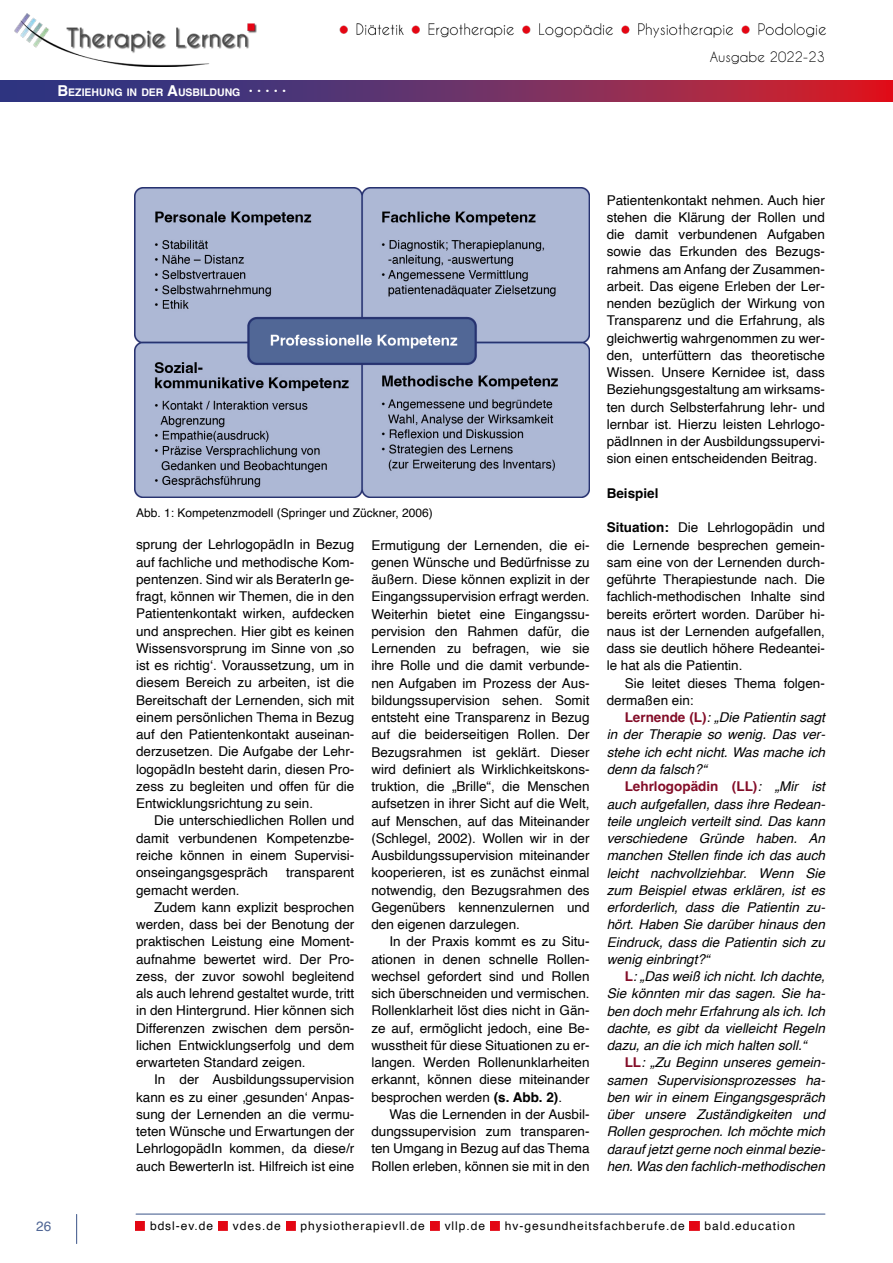
<style>
.page{position:relative;width:893px;height:1263px;background:#fff}
.page>*{position:absolute;margin:0;border:0;box-sizing:border-box;transform-origin:0 0}
.t1{font:13.5px/17.2px "Helvetica";color:#000;text-align:justify}
.t2{font:italic 13.5px/17.2px "Helvetica";color:#000;text-align:justify}
.t3{font:13.5px "Caviar Dreams";color:#000}
.t4{font:700 13.5px "Helvetica";color:#000}
.t5{font:13.5px "Helvetica";color:#506695}
.t6{font:12px "Helvetica";letter-spacing:.08em;color:#000}
.t7{font:12px "Helvetica";color:#000}
.t8{font:700 10.5px "Helvetica";color:#fff}
.s1{font-size:15px}
.s2{font-weight:700}
.s3{font-weight:700;font-style:normal;color:#830d28}
</style>
<div class="page">
<svg style="left:76px;top:1214px;width:1px;height:29px"></svg>
<img style="left:339px;top:23px;width:487px;height:15px">
<img style="left:15px;top:13px;width:242px;height:54px">
<svg style="left:0;top:81px;width:893px;height:21px;background:#732e60"></svg>
<hr style="left:136px;top:1213px;width:689px;height:1px;background:#506695">
<svg style="left:136px;top:1221px;width:9px;height:10px"></svg>
<svg style="left:218px;top:1221px;width:10px;height:10px"></svg>
<svg style="left:286px;top:1221px;width:9px;height:10px"></svg>
<svg style="left:430px;top:1221px;width:9px;height:10px"></svg>
<svg style="left:490px;top:1221px;width:10px;height:10px"></svg>
<svg style="left:690px;top:1221px;width:9px;height:10px"></svg>
<img style="left:135px;top:188px;width:455px;height:310px">
<p class="t8" style="left:57px;top:86px;width:230px"><span class="s1">B</span>EZIEHUNG IN DER <span class="s1">A</span>USBILDUNG <span class="s1">· · · · ·</span></p>
<p class="t3" style="left:710px;top:49px;width:117px">Ausgabe 2022-23</p>
<p class="t7" style="left:136px;top:504px;width:298px">Abb. 1: Kompetenzmodell (Springer und Zückner, 2006)</p>
<p class="t1" style="left:136px;top:536px;width:220px">sprung der LehrlogopädIn in Bezug auf fachliche und methodische Kom&shy;pentenzen. Sind wir als BeraterIn ge&shy;fragt, können wir Themen, die in den Patientenkontakt wirken, aufdecken und ansprechen. Hier gibt es keinen Wissensvorsprung im Sinne von ‚so ist es richtig‘. Voraussetzung, um in diesem Bereich zu arbeiten, ist die Bereitschaft der Lernenden, sich mit einem persönlichen Thema in Bezug auf den Patientenkontakt auseinan&shy;derzusetzen. Die Aufgabe der Lehr&shy;logopädIn besteht darin, diesen Pro&shy;zess zu begleiten und offen für die Entwicklungsrichtung zu sein.</p>
<p class="t1" style="left:136px;top:812px;width:220px;text-indent:18px">Die unterschiedlichen Rollen und damit verbundenen Kompetenzbe&shy;reiche können in einem Supervisi&shy;onseingangsgespräch</p>
<p class="t1" style="left:286px;top:864px;width:70px">transparent</p>
<p class="t1" style="left:136px;top:881px;width:105px">gemacht werden.</p>
<p class="t1" style="left:154px;top:899px;width:202px">Zudem kann explizit besprochen</p>
<p class="t1" style="left:136px;top:916px;width:220px">werden, dass bei der Benotung der</p>
<p class="t1" style="left:136px;top:933px;width:220px">praktischen Leistung eine Moment-</p>
<p class="t1" style="left:136px;top:950px;width:220px">aufnahme bewertet wird. Der Pro-</p>
<p class="t1" style="left:136px;top:968px;width:220px">zess, der zuvor sowohl begleitend</p>
<p class="t1" style="left:136px;top:985px;width:220px">als auch lehrend gestaltet wurde, tritt</p>
<p class="t1" style="left:136px;top:1002px;width:220px">in den Hintergrund. Hier können sich</p>
<p class="t1" style="left:136px;top:1019px;width:220px">Differenzen zwischen dem persön-</p>
<p class="t1" style="left:136px;top:1037px;width:220px">lichen Entwicklungserfolg und dem</p>
<p class="t1" style="left:136px;top:1054px;width:171px">erwarteten Standard zeigen.</p>
<p class="t1" style="left:154px;top:1071px;width:202px">In der Ausbildungssupervision</p>
<p class="t1" style="left:136px;top:1088px;width:220px">kann es zu einer ‚gesunden‘ Anpas-</p>
<p class="t1" style="left:136px;top:1106px;width:220px">sung der Lernenden an die vermu-</p>
<p class="t1" style="left:136px;top:1123px;width:220px">teten Wünsche und Erwartungen der</p>
<p class="t1" style="left:136px;top:1140px;width:220px">LehrlogopädIn kommen, da diese/r</p>
<p class="t1" style="left:136px;top:1157px;width:220px">auch BewerterIn ist. Hilfreich ist eine</p>
<p class="t1" style="left:371px;top:536px;width:220px">Ermutigung der Lernenden, die ei&shy;genen Wünsche und Bedürfnisse zu äußern. Diese können explizit in der Eingangssupervision erfragt werden.<br>Weiterhin bietet eine Eingangssu&shy;pervision den Rahmen dafür, die Lernenden zu befragen, wie sie ihre Rolle und die damit verbunde&shy;nen Aufgaben im Prozess der Aus&shy;bildungssupervision sehen. Somit entsteht eine Transparenz in Bezug auf die beiderseitigen Rollen. Der Bezugsrahmen ist geklärt. Dieser wird definiert als Wirklichkeitskons&shy;truktion, die „Brille“, die Menschen aufsetzen in ihrer Sicht auf die Welt, auf Menschen, auf das Miteinander (Schlegel, 2002). Wollen wir in der Ausbildungssupervision miteinander kooperieren, ist es zunächst einmal notwendig, den Bezugsrahmen des Gegenübers kennenzulernen und den eigenen darzulegen.</p>
<p class="t1" style="left:371px;top:933px;width:220px;text-indent:18px">In der Praxis kommt es zu Situ&shy;ationen in denen schnelle Rollen&shy;wechsel gefordert sind und Rollen sich überschneiden und vermischen.<br>Rollenklarheit löst dies nicht in Gän&shy;ze auf, ermöglicht jedoch, eine Be&shy;wusstheit für diese Situationen zu er&shy;langen. Werden Rollenunklarheiten erkannt, können diese miteinander besprochen werden <span class="s2">(s. Abb. 2)</span>.</p>
<p class="t1" style="left:371px;top:1106px;width:220px;text-indent:18px">Was die Lernenden in der Ausbil&shy;dungssupervision zum transparen&shy;ten Umgang in Bezug auf das Thema Rollen erleben, können sie mit in den</p>
<p class="t1" style="left:607px;top:192px;width:220px">Patientenkontakt nehmen. Auch hier stehen die Klärung der Rollen und die damit verbundenen Aufgaben sowie das Erkunden des Bezugs&shy;rahmens am Anfang der Zusammen&shy;arbeit. Das eigene Erleben der Ler&shy;nenden bezüglich der Wirkung von Transparenz und die Erfahrung, als gleichwertig wahrgenommen zu wer&shy;den, unterfüttern das theoretische Wissen. Unsere Kernidee ist, dass Beziehungsgestaltung am wirksams&shy;ten durch Selbsterfahrung lehr- und lernbar ist. Hierzu leisten Lehrlogo&shy;pädInnen in der Ausbildungssupervi&shy;sion einen entscheidenden Beitrag.</p>
<p class="t4" style="left:607px;top:485px;width:53px">Beispiel</p>
<p class="t1" style="left:607px;top:519px;width:220px"><span class="s2">Situation:</span> Die Lehrlogopädin und die Lernende besprechen gemein&shy;sam eine von der Lernenden durch&shy;geführte Therapiestunde nach. Die fachlich-methodischen Inhalte sind bereits erörtert worden. Darüber hi&shy;naus ist der Lernenden aufgefallen, dass sie deutlich höhere Redeantei&shy;le hat als die Patientin.</p>
<p class="t1" style="left:607px;top:675px;width:220px;text-indent:18px">Sie leitet dieses Thema folgen&shy;dermaßen ein:</p>
<p class="t2" style="left:607px;top:709px;width:220px;text-indent:18px"><span class="s3">Lernende (L)</span>: „Die Patientin sagt in der Therapie so wenig. Das ver&shy;stehe ich echt nicht. Was mache ich denn da falsch?“</p>
<p class="t2" style="left:607px;top:778px;width:220px;text-indent:18px"><span class="s3">Lehrlogopädin (LL)</span>: „Mir ist auch aufgefallen, dass ihre Redean&shy;teile ungleich verteilt sind. Das kann verschiedene Gründe haben. An manchen Stellen finde ich das auch leicht nachvollziehbar. Wenn Sie zum Beispiel etwas erklären, ist es erforderlich, dass die Patientin zu&shy;hört. Haben Sie darüber hinaus den Eindruck, dass die Patientin sich zu wenig einbringt?“</p>
<p class="t2" style="left:607px;top:968px;width:220px;text-indent:18px"><span class="s3">L</span>: „Das weiß ich nicht. Ich dachte, Sie könnten mir das sagen. Sie ha&shy;ben doch mehr Erfahrung als ich. Ich dachte, es gibt da vielleicht Regeln dazu, an die ich mich halten soll.“</p>
<p class="t2" style="left:607px;top:1054px;width:220px;text-indent:18px"><span class="s3">LL</span>: „Zu Beginn unseres gemein&shy;samen Supervisionsprozesses ha&shy;ben wir in einem Eingangsgespräch über unsere Zuständigkeiten und Rollen gesprochen. Ich möchte mich darauf jetzt gerne noch einmal bezie&shy;hen. Was den fachlich-methodischen</p>
<p class="t5" style="left:36px;top:1215px;width:17px">26</p>
<p class="t6" style="left:150px;top:1216px;width:65px">bdsl-ev.de</p>
<p class="t6" style="left:233px;top:1216px;width:49px">vdes.de</p>
<p class="t6" style="left:301px;top:1216px;width:126px">physiotherapievll.de</p>
<p class="t6" style="left:445px;top:1216px;width:42px">vllp.de</p>
<p class="t6" style="left:505px;top:1216px;width:181px">hv-gesundheitsfachberufe.de</p>
<p class="t6" style="left:704px;top:1216px;width:92px">bald.education</p>
</div>
